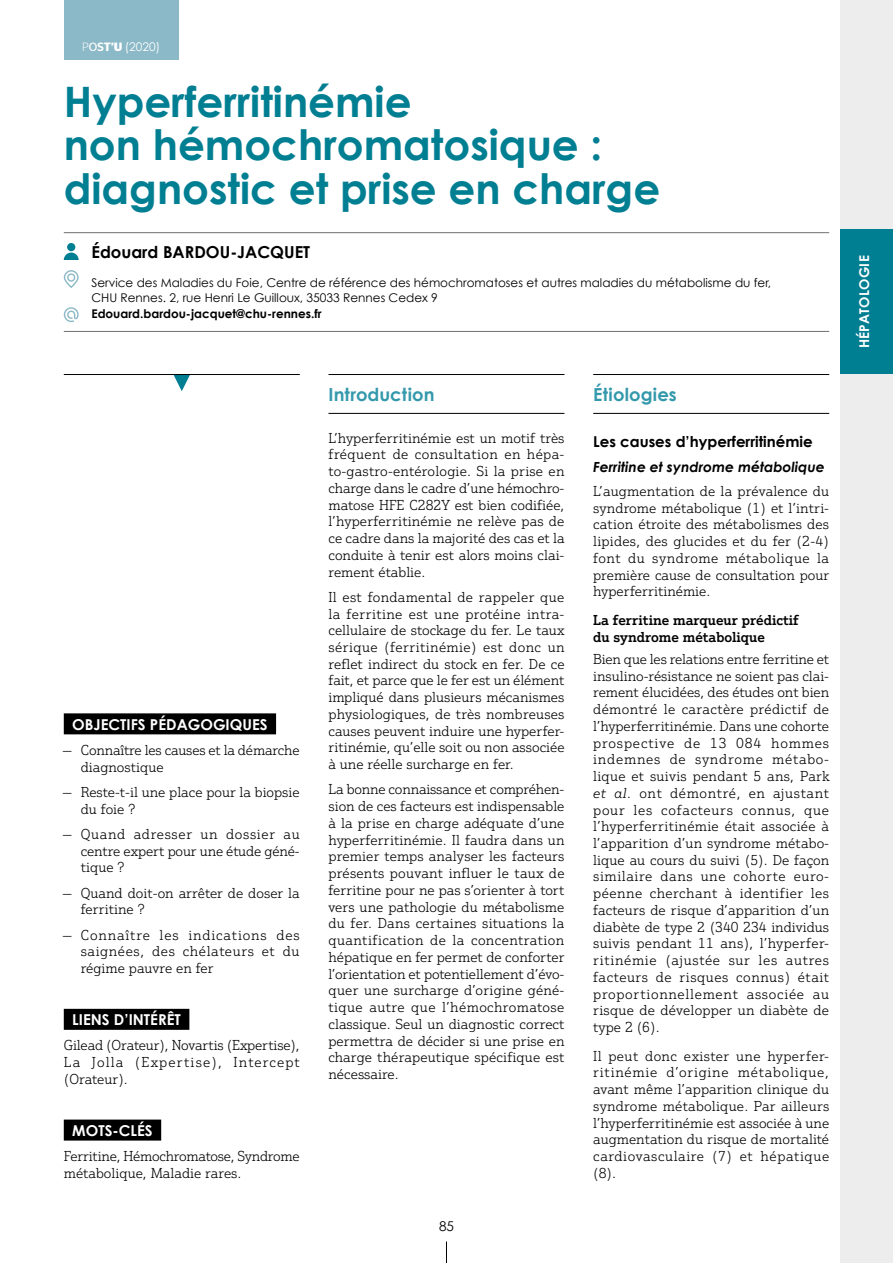
<style>
.page{position:relative;width:893px;height:1263px;background:#fff}
.page>*{position:absolute;margin:0;border:0;box-sizing:border-box;transform-origin:0 0}
.t1{font:700 42px/43.5px "Century Gothic";color:#007e92}
.t2{font:700 18px "Century Gothic";letter-spacing:.01em;color:#3499ac}
.t3{font:700 16.5px "Century Gothic";color:#000}
.t4{font:700 15px "Century Gothic";color:#fff}
.t5{font:700 15px "Century Gothic";color:#000}
.t6{font:300 13.95px/16.8px "Justus Pro";color:#000;text-align:justify}
.t7{font:500 13.95px/16.8px "Justus Pro";color:#000}
.t8{font:italic 700 13.95px "Century Gothic";color:#000}
.t9{font:700 13.5px "Century Gothic";letter-spacing:.02em;color:#fff}
.t10{font:13.5px "Century Gothic";color:#000}
.t11{font:12px/14.4px "Century Gothic";color:#000}
.t12{font:700 12px "Century Gothic";color:#000}
.t13{font:12px "Century Gothic";color:#fff}
.s1{font-family:"Stag Sans";font-weight:300}
.s2{font-family:"Stag Sans"}
.s3{font-family:"Stag Sans";font-weight:500}
.s4{font-family:"Stag Sans";font-weight:600}
.s5{font-family:"Stag Sans";font-weight:700}
.s6{font-style:italic}
</style>
<div class="page">
<div style="left:64px;top:0;width:115px;height:60px;background:#8cb9c7"></div>
<div style="left:840px;top:0;width:53px;height:1263px;background:#ededed"></div>
<div style="left:840px;top:230px;width:53px;height:144px;background:#007e92"></div>
<svg style="left:446px;top:1242px;width:1px;height:21px"></svg>
<hr style="left:64px;top:232px;width:765px;height:1px;background:#706f6f">
<hr style="left:64px;top:331px;width:765px;height:1px;background:#706f6f">
<svg style="left:64px;top:243px;width:15px;height:17px"></svg>
<svg style="left:64px;top:270px;width:15px;height:18px"></svg>
<svg style="left:64px;top:307px;width:15px;height:15px"></svg>
<hr style="left:328px;top:374px;width:236px;height:1px;background:#000">
<hr style="left:328px;top:413px;width:236px;height:1px;background:#000">
<div style="left:64px;top:713px;width:212px;height:21px;background:#000"></div>
<div style="left:64px;top:1009px;width:125px;height:21px;background:#000"></div>
<div style="left:64px;top:1119px;width:97px;height:21px;background:#000"></div>
<hr style="left:593px;top:374px;width:236px;height:1px;background:#000">
<hr style="left:593px;top:413px;width:236px;height:1px;background:#000">
<svg style="left:173px;top:375px;width:17px;height:16px"></svg>
<hr style="left:64px;top:374px;width:236px;height:1px;background:#000">
<p class="t13" style="left:82px;top:38px;width:79px"><span class="s1">P</span><span class="s2">O</span><span class="s3">S</span><span class="s4">T’</span><span class="s5">U</span> (2020)</p>
<h1 class="t1" style="left:64px;top:78px;width:598px">Hyperferritinémie<br>non hémochromatosique : diagnostic et prise en charge</h1>
<p class="t3" style="left:91px;top:240px;width:220px">Édouard BARDOU-JACQUET</p>
<p class="t11" style="left:91px;top:276px;width:681px">Service des Maladies du Foie, Centre de référence des hémochromatoses et autres maladies du métabolisme du fer,<br>CHU Rennes. 2, rue Henri Le Guilloux, 35033 Rennes Cedex 9</p>
<p class="t12" style="left:91px;top:305px;width:232px">Edouard.bardou-jacquet@chu-rennes.fr</p>
<p class="t4" style="left:72px;top:713px;width:197px">OBJECTIFS PÉDAGOGIQUES</p>
<p class="t6" style="left:81px;top:741px;width:220px;text-indent:-17px">— Connaître les causes et la démarche diagnostique</p>
<p class="t6" style="left:81px;top:783px;width:220px;text-indent:-17px">— Reste-t-il une place pour la biopsie du foie ?</p>
<p class="t6" style="left:81px;top:825px;width:220px;text-indent:-17px">— Quand adresser un dossier au centre expert pour une étude géné&shy;tique ?</p>
<p class="t6" style="left:81px;top:884px;width:220px;text-indent:-17px">— Quand doit-on arrêter de doser la ferritine ?</p>
<p class="t6" style="left:81px;top:926px;width:221px;text-indent:-17px">— Connaître les indications des saignées, des chélateurs et du régime pauvre en fer</p>
<p class="t4" style="left:72px;top:1008px;width:110px">LIENS D’INTÉRÊT</p>
<p class="t6" style="left:64px;top:1037px;width:238px">Gilead (Orateur), Novartis (Expertise), La Jolla (Expertise), Intercept (Orateur).</p>
<p class="t4" style="left:72px;top:1119px;width:82px">MOTS-CLÉS</p>
<p class="t6" style="left:64px;top:1147px;width:238px">Ferritine, Hémochromatose, Syndrome métabolique, Maladie rares.</p>
<p class="t2" style="left:328px;top:381px;width:108px">Introduction</p>
<p class="t6" style="left:328px;top:429px;width:238px">L’hyperferritinémie est un motif très fréquent de consultation en hépa&shy;to-gastro-entérologie. Si la prise en charge dans le cadre d’une hémochro&shy;matose HFE C282Y est bien codifiée, l’hyperferritinémie ne relève pas de ce cadre dans la majorité des cas et la conduite à tenir est alors moins clai&shy;rement établie.</p>
<p class="t6" style="left:328px;top:588px;width:238px">Il est fondamental de rappeler que la ferritine est une protéine intra&shy;cellulaire de stockage du fer. Le taux sérique (ferritinémie) est donc un reflet indirect du stock en fer. De ce fait, et parce que le fer est un élément impliqué dans plusieurs mécanismes physiologiques, de très nombreuses causes peuvent induire une hyperfer&shy;ritinémie, qu’elle soit ou non associée à une réelle surcharge en fer.</p>
<p class="t6" style="left:328px;top:781px;width:238px">La bonne connaissance et compréhen&shy;sion de ces facteurs est indispensable à la prise en charge adéquate d’une hyperferritinémie. Il faudra dans un premier temps analyser les facteurs présents pouvant influer le taux de ferritine pour ne pas s’orienter à tort vers une pathologie du métabolisme du fer. Dans certaines situations la quantification de la concentration hépatique en fer permet de conforter l’orientation et potentiellement d’évo&shy;quer une surcharge d’origine géné&shy;tique autre que l’hémochromatose classique. Seul un diagnostic correct permettra de décider si une prise en charge thérapeutique spécifique est nécessaire.</p>
<p class="t10" style="left:439px;top:1216px;width:16px">85</p>
<p class="t2" style="left:593px;top:381px;width:85px">Étiologies</p>
<p class="t5" style="left:593px;top:430px;width:221px">Les causes d’hyperferritinémie</p>
<p class="t8" style="left:593px;top:456px;width:233px">Ferritine et syndrome métabolique</p>
<p class="t6" style="left:593px;top:482px;width:238px">L’augmentation de la prévalence du syndrome métabolique (1) et l’intri&shy;cation étroite des métabolismes des lipides, des glucides et du fer (2-4) font du syndrome métabolique la première cause de consultation pour hyperferritinémie.</p>
<p class="t7" style="left:593px;top:611px;width:207px">La ferritine marqueur prédictif du syndrome métabolique</p>
<p class="t6" style="left:593px;top:650px;width:238px">Bien que les relations entre ferritine et insulino-résistance ne soient pas clai&shy;rement élucidées, des études ont bien démontré le caractère prédictif de l’hyperferritinémie. Dans une cohorte prospective de 13 084 hommes indemnes de syndrome métabo&shy;lique et suivis pendant 5 ans, Park <span class="s6">et al.</span> ont démontré, en ajustant pour les cofacteurs connus, que l’hyperferritinémie était associée à l’apparition d’un syndrome métabo&shy;lique au cours du suivi (5). De façon similaire dans une cohorte euro&shy;péenne cherchant à identifier les facteurs de risque d’apparition d’un diabète de type 2 (340 234 individus suivis pendant 11 ans), l’hyperfer&shy;ritinémie (ajustée sur les autres facteurs de risques connus) était proportionnellement associée au risque de développer un diabète de type 2 (6).</p>
<p class="t6" style="left:593px;top:1047px;width:238px">Il peut donc exister une hyperfer&shy;ritinémie d’origine métabolique, avant même l’apparition clinique du syndrome métabolique. Par ailleurs l’hyperferritinémie est associée à une augmentation du risque de mortalité cardiovasculaire (7) et hépatique (8).</p>
<p class="t9" style="left:854px;top:348px;width:94px;rotate:-90deg">HÉPATOLOGIE</p>
</div>
